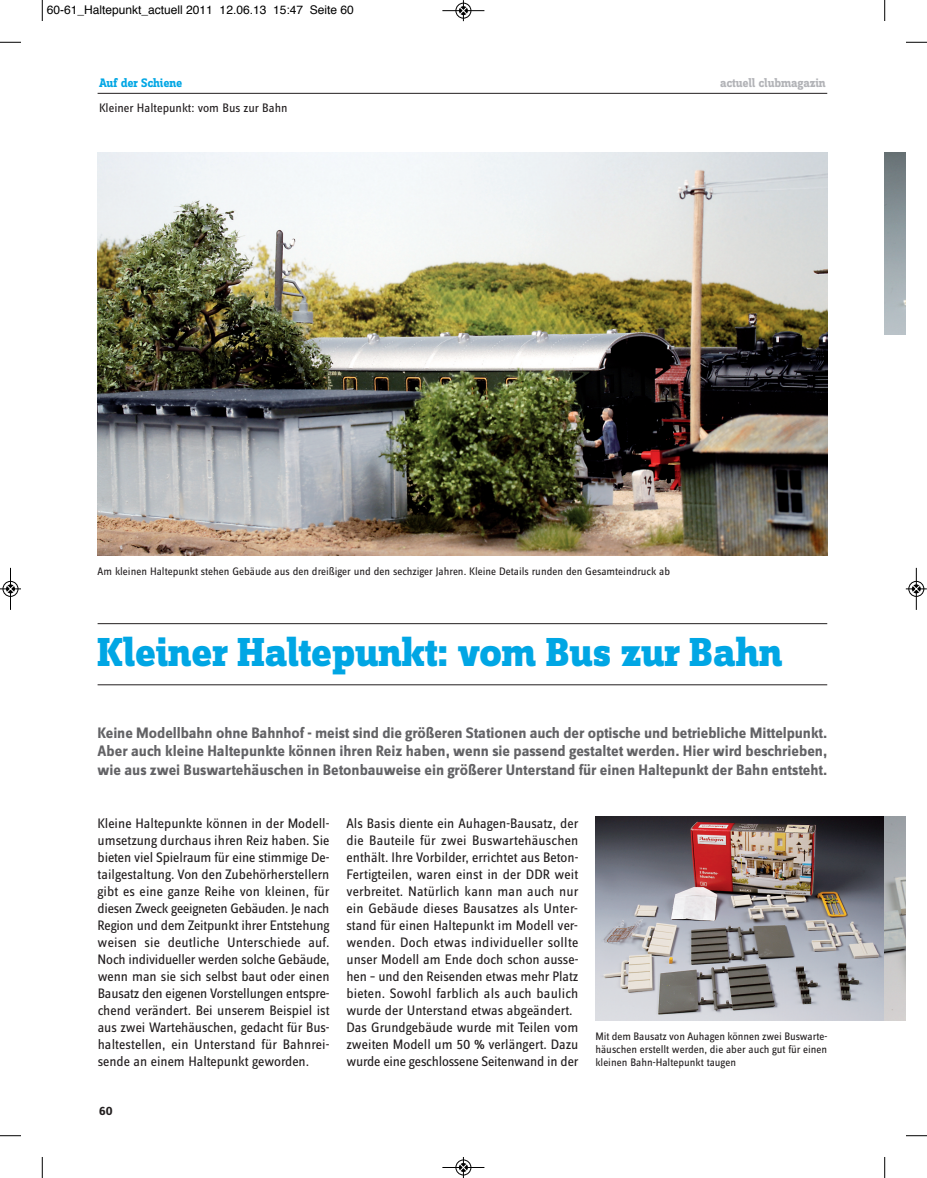
<style>
.page{position:relative;width:927px;height:1178px;background:#fff}
.page>*{position:absolute;margin:0;border:0;box-sizing:border-box;transform-origin:0 0}
.t1{font:800 42px "Zine Slab Dis";color:#00a6e4}
.t2{font:700 15.75px/18.6px "Zine Sans Dis";color:#636366;text-align:justify}
.t3{font:14.25px/17px "Zine Sans Dis";color:#231f20}
.t4{font:12.75px "Zine Sans Dis";color:#231f20}
.t5{font:700 12.75px "Zine Slab Dis";letter-spacing:-.01em;color:#b2b3b7}
.t6{font:700 12.75px "Zine Slab Dis";letter-spacing:-.005em;color:#00a6e4}
.t7{font:700 12.75px "Zine Sans Dis";color:#231f20}
.t8{font:12px "Helvetica";color:#000}
.t9{font:11.25px/12.8px "Zine Sans Dis";color:#231f20;text-align:justify}
</style>
<div class="page">
<hr style="left:98px;top:93px;width:729px;height:1px;background:#231f20">
<img style="left:884px;top:153px;width:21px;height:181px">
<hr style="left:98px;top:623px;width:729px;height:1px;background:#231f20">
<hr style="left:98px;top:684px;width:729px;height:1px;background:#231f20">
<img style="left:595px;top:816px;width:289px;height:204px">
<svg style="left:884px;top:816px;width:21px;height:204px;background:#b3b5b6"></svg>
<img style="left:98px;top:153px;width:729px;height:402px">
<svg style="left:42px;top:0;width:1px;height:21px"></svg>
<svg style="left:0;top:42px;width:21px;height:1px"></svg>
<svg style="left:884px;top:0;width:1px;height:21px"></svg>
<svg style="left:906px;top:42px;width:20px;height:1px"></svg>
<svg style="left:42px;top:1157px;width:1px;height:20px"></svg>
<svg style="left:0;top:1135px;width:21px;height:1px"></svg>
<svg style="left:884px;top:1157px;width:1px;height:20px"></svg>
<svg style="left:906px;top:1135px;width:20px;height:1px"></svg>
<div style="left:455px;top:3px;width:16px;height:16px;border:1px solid #fff;border-radius:50%"></div>
<hr style="left:442px;top:10px;width:42px;height:1px;background:#000">
<div style="left:455px;top:3px;width:16px;height:15px;border:1px solid #000;border-radius:50%"></div>
<svg style="left:459px;top:0;width:8px;height:21px"></svg>
<div style="left:455px;top:1159px;width:16px;height:16px;border:1px solid #fff;border-radius:50%"></div>
<hr style="left:442px;top:1167px;width:42px;height:1px;background:#000">
<div style="left:455px;top:1159px;width:16px;height:15px;border:1px solid #000;border-radius:50%"></div>
<svg style="left:459px;top:1157px;width:8px;height:20px"></svg>
<div style="left:3px;top:581px;width:15px;height:16px;border:1px solid #fff;border-radius:50%"></div>
<hr style="left:10px;top:568px;width:1px;height:42px;background:#000">
<div style="left:3px;top:581px;width:15px;height:15px;border:1px solid #000;border-radius:50%"></div>
<svg style="left:0;top:585px;width:21px;height:7px"></svg>
<div style="left:908px;top:581px;width:16px;height:16px;border:1px solid #fff;border-radius:50%"></div>
<hr style="left:915px;top:568px;width:1px;height:42px;background:#000">
<div style="left:908px;top:581px;width:15px;height:15px;border:1px solid #000;border-radius:50%"></div>
<svg style="left:905px;top:585px;width:21px;height:7px"></svg>
<p class="t8" style="left:47px;top:4px;width:308px">60-61_Haltepunkt_actuell 2011 12.06.13 15:47 Seite 60</p>
<p class="t6" style="left:99px;top:78px;width:85px">Auf der Schiene</p>
<p class="t4" style="left:99px;top:103px;width:190px">Kleiner Haltepunkt: vom Bus zur Bahn</p>
<p class="t5" style="left:720px;top:78px;width:107px">actuell clubmagazin</p>
<p class="t9" style="left:98px;top:565px;width:574px">Am kleinen Haltepunkt stehen Gebäude aus den dreißiger und den sechziger Jahren. Kleine Details runden den Gesamteindruck ab</p>
<h1 class="t1" style="left:98px;top:638px;width:686px">Kleiner Haltepunkt: vom Bus zur Bahn</h1>
<p class="t2" style="left:98px;top:724px;width:731px">Keine Modellbahn ohne Bahnhof - meist sind die größeren Stationen auch der optische und betriebliche Mittelpunkt.<br>Aber auch kleine Haltepunkte können ihren Reiz haben, wenn sie passend gestaltet werden. Hier wird beschrieben, wie aus zwei Buswartehäuschen in Betonbauweise ein größerer Unterstand für einen Haltepunkt der Bahn entsteht.</p>
<p class="t3" style="left:98px;top:815px;width:233px;text-align:justify">Kleine Haltepunkte können in der Modell&shy;umsetzung durchaus ihren Reiz haben. Sie bieten viel Spielraum für eine stimmige De&shy;tailgestaltung. Von den Zubehörherstellern gibt es eine ganze Reihe von kleinen, für diesen Zweck geeigneten Gebäuden. Je nach Region und dem Zeitpunkt ihrer Entstehung weisen sie deutliche Unterschiede auf.<br>Noch individueller werden solche Gebäude, wenn man sie sich selbst baut oder einen Bausatz den eigenen Vorstellungen entspre&shy;chend verändert. Bei unserem Beispiel ist aus zwei Wartehäuschen, gedacht für Bus&shy;haltestellen, ein Unterstand für Bahnrei&shy;sende an einem Haltepunkt geworden.</p>
<p class="t7" style="left:99px;top:1106px;width:15px">60</p>
<p class="t3" style="left:346px;top:815px;width:233px">Als Basis diente ein Auhagen-Bausatz, der die Bauteile für zwei Buswartehäuschen enthält. Ihre Vorbilder, errichtet aus Beton-Fertigteilen, waren einst in der DDR weit verbreitet. Natürlich kann man auch nur ein Gebäude dieses Bausatzes als Unter&shy;stand für einen Haltepunkt im Modell ver&shy;wenden. Doch etwas individueller sollte unser Modell am Ende doch schon ausse&shy;hen – und den Reisenden etwas mehr Platz bieten. Sowohl farblich als auch baulich wurde der Unterstand etwas abgeändert.<br>Das Grundgebäude wurde mit Teilen vom zweiten Modell um 50 % verlängert. Dazu wurde eine geschlossene Seitenwand in der</p>
<p class="t9" style="left:595px;top:1031px;width:233px">Mit dem Bausatz von Auhagen können zwei Buswarte&shy;häuschen erstellt werden, die aber auch gut für einen kleinen Bahn-Haltepunkt taugen</p>
</div>
